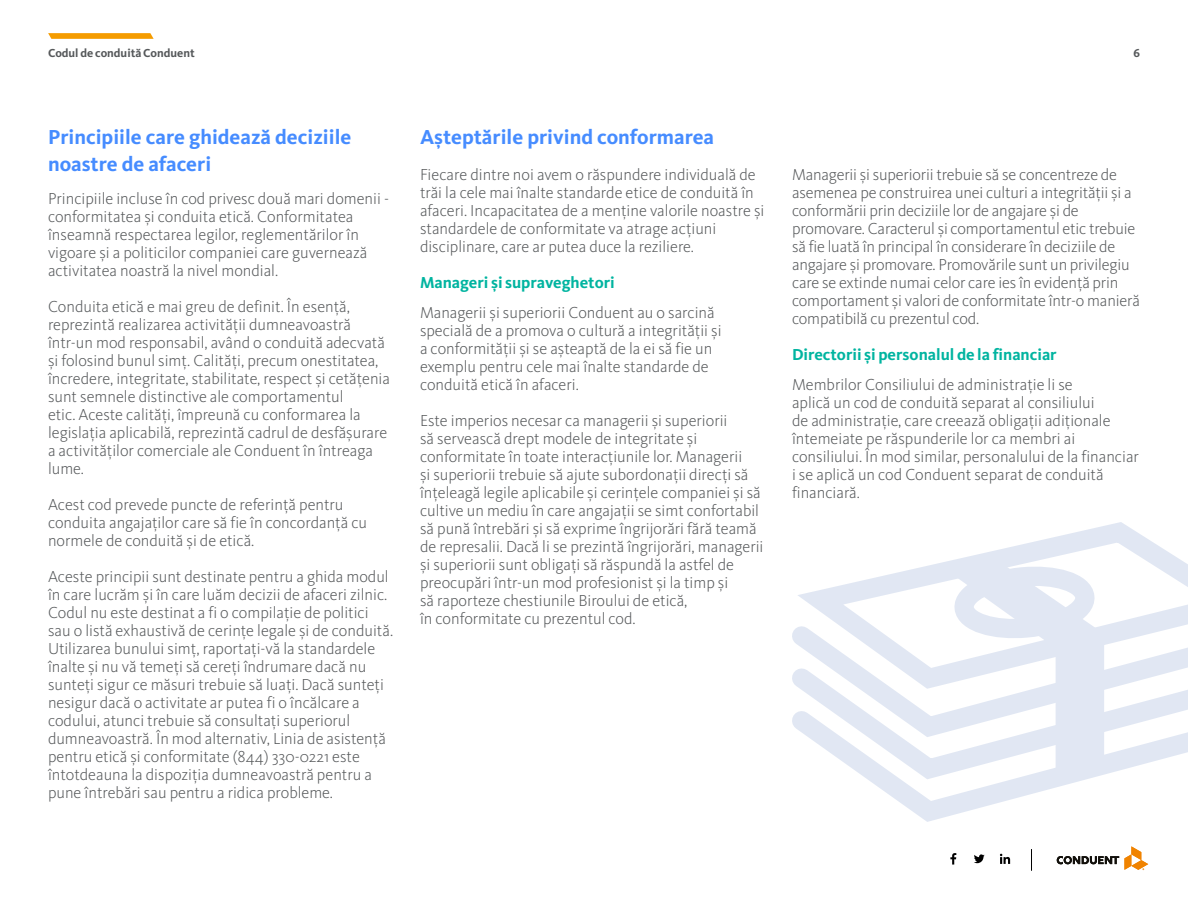
<style>
.page{position:relative;width:1188px;height:918px;background:#fff}
.page>*{position:absolute;margin:0;border:0;box-sizing:border-box;transform-origin:0 0}
.t1{font:700 21px/27px "Kievit Pro";color:#468cff}
.t2{font:300 16.5px/18px "Kievit Pro";color:#55585a}
.t3{font:700 16.5px "Kievit Pro";color:#00b4a0}
.t4{font:700 12px "Kievit Pro";color:#55585a}
</style>
<div class="page">
<svg style="left:974px;top:854px;width:11px;height:9px"></svg>
<svg style="left:1000px;top:854px;width:10px;height:10px"></svg>
<svg style="left:950px;top:853px;width:6px;height:12px"></svg>
<svg style="left:1031px;top:849px;width:1px;height:22px"></svg>
<svg style="left:48px;top:33px;width:106px;height:6px"></svg>
<svg style="left:792px;top:699px;width:396px;height:123px"></svg>
<svg style="left:792px;top:522px;width:396px;height:177px"></svg>
<svg style="left:942px;top:553px;width:164px;height:226px"></svg>
<svg style="left:1057px;top:846px;width:91px;height:24px"></svg>
<p class="t4" style="left:48px;top:46px;width:148px">Codul de conduită Conduent</p>
<p class="t1" style="left:48px;top:123px;width:305px">Principiile care ghidează deciziile noastre de afaceri</p>
<p class="t2" style="left:48px;top:189px;width:343px">Principiile incluse în cod privesc două mari domenii - conformitatea şi conduita etică. Conformitatea înseamnă respectarea legilor, reglementărilor în vigoare şi a politicilor companiei care guvernează activitatea noastră la nivel mondial.</p>
<p class="t2" style="left:48px;top:297px;width:344px">Conduita etică e mai greu de definit. În esenţă, reprezintă realizarea activităţii dumneavoastră într-un mod responsabil, având o conduită adecvată şi folosind bunul simţ. Calităţi, precum onestitatea, încredere, integritate, stabilitate, respect şi cetăţenia sunt semnele distinctive ale comportamentul<br>etic. Aceste calităţi, împreună cu conformarea la legislaţia aplicabilă, reprezintă cadrul de desfăşurare a activităţilor comerciale ale Conduent în întreaga lume.</p>
<p class="t2" style="left:48px;top:495px;width:321px">Acest cod prevede puncte de referință pentru conduita angajaţilor care să fie în concordanţă cu normele de conduită şi de etică.</p>
<p class="t2" style="left:48px;top:567px;width:347px">Aceste principii sunt destinate pentru a ghida modul în care lucrăm şi în care luăm decizii de afaceri zilnic.<br>Codul nu este destinat a fi o compilaţie de politici sau o listă exhaustivă de cerinţe legale şi de conduită.<br>Utilizarea bunului simţ, raportaţi-vă la standardele înalte şi nu vă temeţi să cereţi îndrumare dacă nu sunteți sigur ce măsuri trebuie să luați. Dacă sunteți nesigur dacă o activitate ar putea fi o încălcare a codului, atunci trebuie să consultaţi superiorul dumneavoastră. În mod alternativ, Linia de asistenţă pentru etică și conformitate (844) 330-0221 este întotdeauna la dispoziţia dumneavoastră pentru a pune întrebări sau pentru a ridica probleme.</p>
<p class="t1" style="left:420px;top:123px;width:296px">Aşteptările privind conformarea</p>
<p class="t2" style="left:420px;top:165px;width:346px">Fiecare dintre noi avem o răspundere individuală de trăi la cele mai înalte standarde etice de conduită în afaceri. Incapacitatea de a menţine valorile noastre şi standardele de conformitate va atrage acţiuni disciplinare, care ar putea duce la reziliere.</p>
<p class="t3" style="left:420px;top:273px;width:196px">Manageri şi supraveghetori</p>
<p class="t2" style="left:420px;top:303px;width:303px">Managerii şi superiorii Conduent au o sarcină specială de a promova o cultură a integrităţii şi a conformităţii şi se aşteaptă de la ei să fie un exemplu pentru cele mai înalte standarde de conduită etică în afaceri.</p>
<p class="t2" style="left:420px;top:411px;width:345px">Este imperios necesar ca managerii şi superiorii<br>să servească drept modele de integritate şi conformitate în toate interacţiunile lor. Managerii<br>şi superiorii trebuie să ajute subordonaţii direcţi să înţeleagă legile aplicabile şi cerinţele companiei şi să cultive un mediu în care angajaţii se simt confortabil să pună întrebări şi să exprime îngrijorări fără teamă de represalii. Dacă li se prezintă îngrijorări, managerii şi superiorii sunt obligați să răspundă la astfel de preocupări într-un mod profesionist și la timp şi<br>să raporteze chestiunile Biroului de etică,<br>în conformitate cu prezentul cod.</p>
<p class="t4" style="left:1133px;top:46px;width:8px">6</p>
<p class="t2" style="left:792px;top:165px;width:349px">Managerii şi superiorii trebuie să se concentreze de asemenea pe construirea unei culturi a integrităţii şi a conformării prin deciziile lor de angajare și de promovare. Caracterul şi comportamentul etic trebuie să fie luată în principal în considerare în deciziile de angajare şi promovare. Promovările sunt un privilegiu care se extinde numai celor care ies în evidenţă prin comportament şi valori de conformitate într-o manieră compatibilă cu prezentul cod.</p>
<p class="t3" style="left:792px;top:345px;width:266px">Directorii şi personalul de la financiar</p>
<p class="t2" style="left:792px;top:375px;width:348px">Membrilor Consiliului de administraţie li se<br>aplică un cod de conduită separat al consiliului<br>de administraţie, care creează obligaţii adiţionale întemeiate pe răspunderile lor ca membri ai consiliului. În mod similar, personalului de la financiar i se aplică un cod Conduent separat de conduită financiară.</p>
</div>
